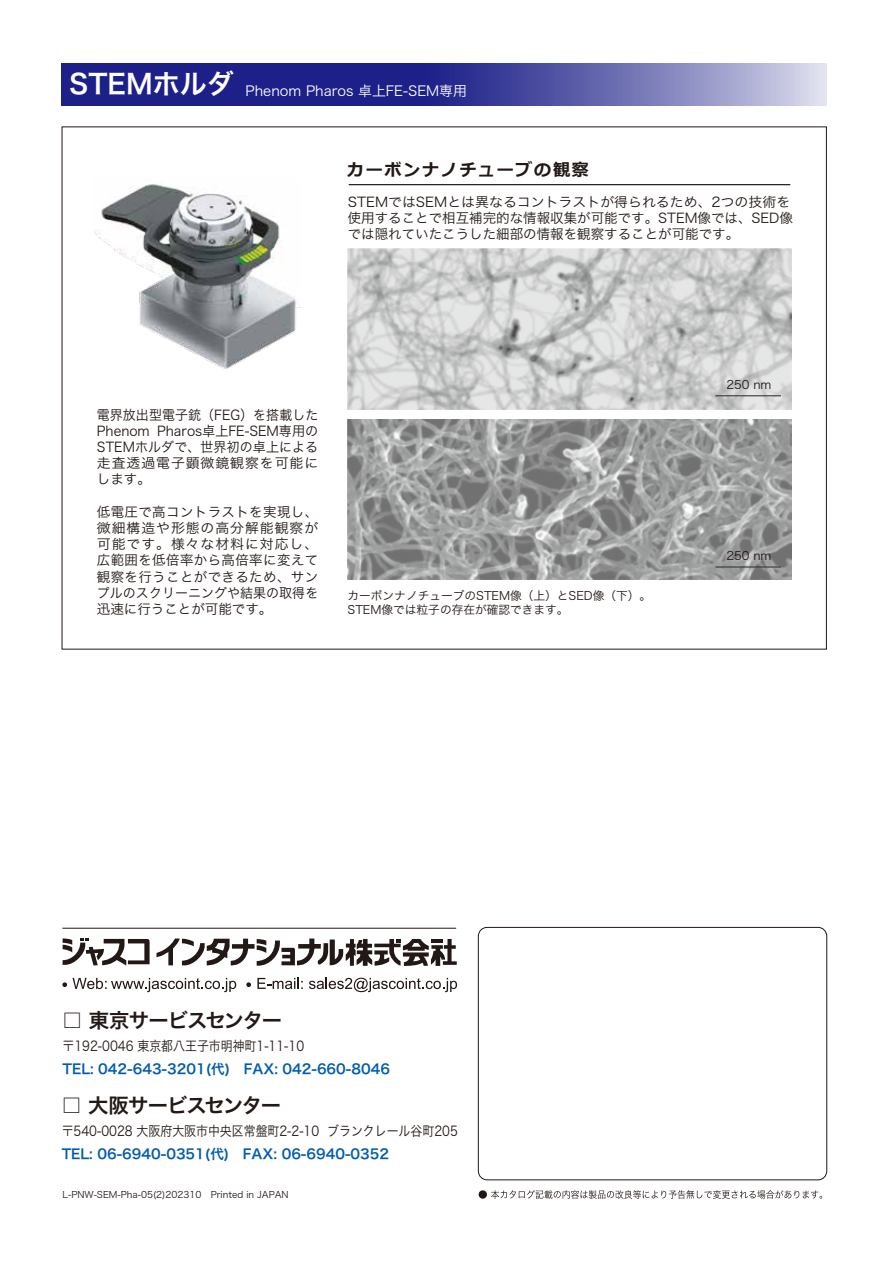
<style>
.page{position:relative;width:893px;height:1263px;background:#fff}
.page>*{position:absolute;margin:0;border:0;box-sizing:border-box;transform-origin:0 0}
.t1{font:27px "Hira Kaku Pro W6";color:#fff}
.t2{font:20.25px "Hira Kaku Pro W6";letter-spacing:-.05em;color:#221815}
.t3{font:700 16.95px "Meiryo";letter-spacing:.1em;color:#221815}
.t4{font:13.8px "Hira Kaku Pro W3";color:#fff}
.t5{font:13.5px/16.2px "Hira Kaku Pro W3";color:#221815;text-align:justify}
.t6{font:13.5px/16.2px "Hira Kaku Pro W3";color:#221815;text-align:justify;scale:.96 1}
.t7{font:13.5px "Hira Kaku Pro W6";color:#005bac}
.t8{font:13.5px "Hira Kaku Pro W3";color:#221815;scale:.88 1}
.t9{font:11.7px/14.1px "Hira Kaku Pro W3";color:#221815}
.t10{font:9.15px "Hira Kaku Pro W3";color:#221815}
</style>
<div class="page">
<div style="left:478px;top:927px;width:349px;height:253px;border:1px solid #221815;border-radius:9px"></div>
<svg style="left:63px;top:938px;width:87px;height:27px"></svg>
<svg style="left:156px;top:938px;width:301px;height:28px"></svg>
<svg style="left:62px;top:978px;width:174px;height:14px"></svg>
<svg style="left:246px;top:982px;width:5px;height:5px"></svg>
<svg style="left:257px;top:978px;width:46px;height:11px"></svg>
<svg style="left:309px;top:978px;width:148px;height:14px"></svg>
<hr style="left:62px;top:928px;width:394px;height:1px;background:#221815">
<svg style="left:61px;top:63px;width:765px;height:43px;background:#4b4da0"></svg>
<img style="left:94px;top:184px;width:206px;height:185px">
<hr style="left:349px;top:184px;width:441px;height:1px;background:#221815">
<img style="left:347px;top:249px;width:444px;height:160px">
<img style="left:347px;top:420px;width:445px;height:160px">
<hr style="left:715px;top:395px;width:66px;height:1px;background:#3e3a39">
<hr style="left:715px;top:566px;width:66px;height:2px;background:#3e3a39">
<svg style="left:479px;top:1190px;width:343px;height:9px"></svg>
<h1 class="t1" style="left:69px;top:60px;width:166px">STEMホルダ</h1>
<p class="t4" style="left:246px;top:78px;width:223px">Phenom Pharos 卓上FE-SEM専用</p>
<p class="t3" style="left:347px;top:158px;width:243px">カーボンナノチューブの観察</p>
<p class="t5" style="left:348px;top:192px;width:447px;text-align:left">STEMではSEMとは異なるコントラストが得られるため、2つの技術を使用することで相互補完的な情報収集が可能です。STEM像では、SED像では隠れていたこうした細部の情報を観察することが可能です。</p>
<p class="t9" style="left:726px;top:377px;width:47px">250 nm</p>
<p class="t6" style="left:97px;top:405px;width:232px">電界放出型電子銃（FEG）を搭載したPhenom Pharos卓上FE-SEM専用のSTEMホルダで、世界初の卓上による走査透過電子顕微鏡観察を可能にします。</p>
<p class="t5" style="left:97px;top:503px;width:223px">低電圧で高コントラストを実現し、微細構造や形態の高分解能観察が可能です。様々な材料に対応し、広範囲を低倍率から高倍率に変えて観察を行うことができるため、サンプルのスクリーニングや結果の取得を迅速に行うことが可能です。</p>
<p class="t9" style="left:348px;top:588px;width:305px">カーボンナノチューブのSTEM像（上）とSED像（下）。<br>STEM像では粒子の存在が確認できます。</p>
<p class="t9" style="left:726px;top:548px;width:47px">250 nm</p>
<h2 class="t2" style="left:62px;top:1001px;width:221px">□ 東京サービスセンター</h2>
<p class="t8" style="left:63px;top:1034px;width:276px">〒192-0046 東京都八王子市明神町1-11-10</p>
<p class="t7" style="left:63px;top:1057px;width:329px">TEL: 042-643-3201(代)　FAX: 042-660-8046</p>
<h2 class="t2" style="left:61px;top:1087px;width:221px">□ 大阪サービスセンター</h2>
<p class="t8" style="left:62px;top:1119px;width:452px">〒540-0028 大阪府大阪市中央区常盤町2-2-10 ブランクレール谷町205</p>
<p class="t7" style="left:62px;top:1142px;width:329px">TEL: 06-6940-0351(代)　FAX: 06-6940-0352</p>
<p class="t10" style="left:63px;top:1186px;width:228px">L-PNW-SEM-Pha-05(2)202310　Printed in JAPAN</p>
</div>
